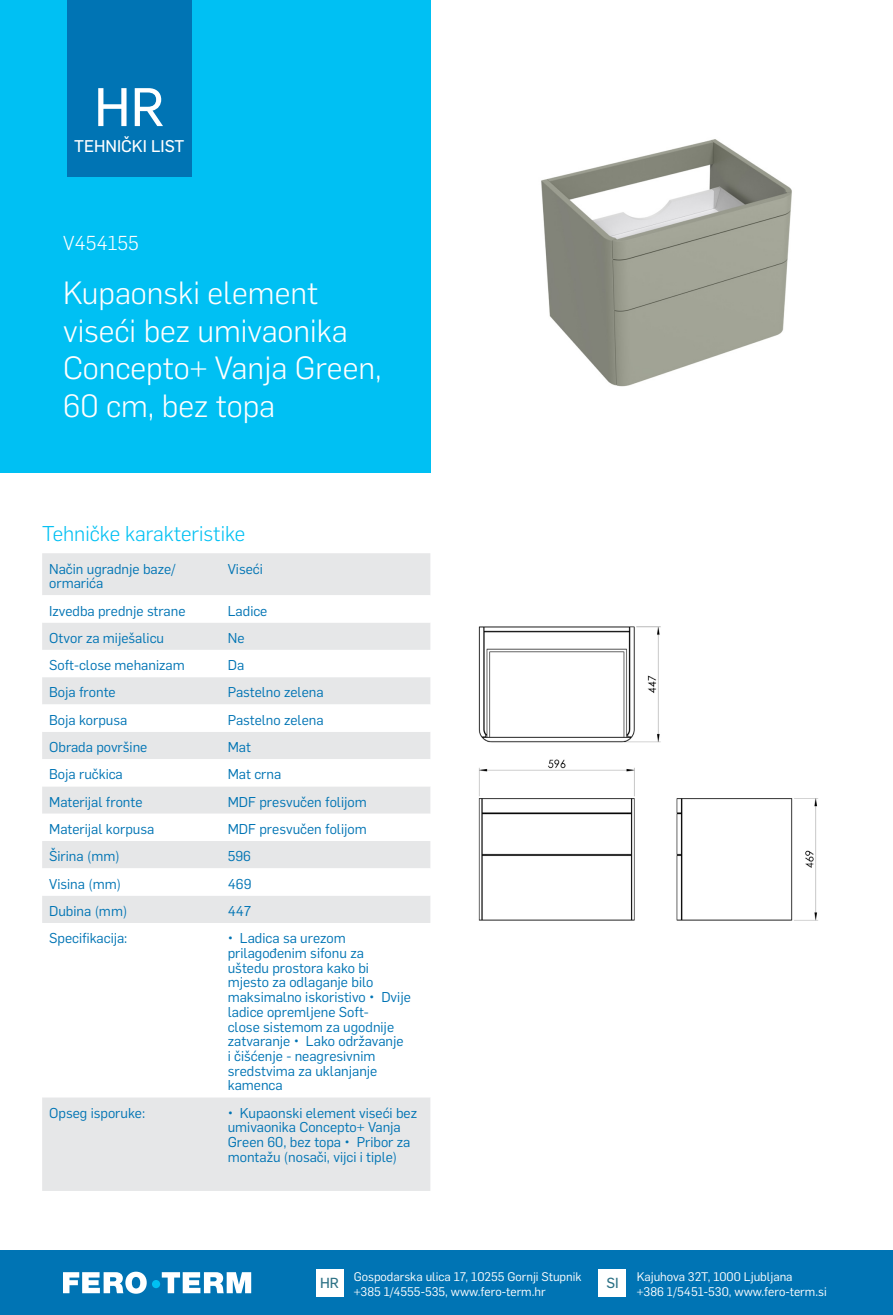
<style>
.page{position:relative;width:893px;height:1315px;background:#fff}
.page>*{position:absolute;margin:0;border:0;box-sizing:border-box;transform-origin:0 0}
.t1{font:53.2px "Flama Basic";color:#fff}
.t2{font:300 31.5px/37.8px "Flama";color:#fff}
.t3{font:300 21px "Flama";color:#00c0f3}
.t4{font:300 19.78px "Flama";color:#fff}
.t5{font:16.62px "Flama Basic";color:#fff}
.t6{font:14.35px "Flama Basic";color:#2c7185}
.t7{font:14px/14.7px "Flama";color:#0074b4}
.t8{font:12.25px/15.8px "Flama";color:#fff}
</style>
<div class="page">
<div style="left:0;top:1250px;width:893px;height:65px;background:#0074b4"></div>
<div style="left:316px;top:1269px;width:27px;height:27px;background:#fff"></div>
<div style="left:599px;top:1269px;width:27px;height:27px;background:#fff"></div>
<svg style="left:63px;top:1271px;width:188px;height:22px"></svg>
<div style="left:152px;top:1280px;width:8px;height:8px;background:#00c0f3;border-radius:50%"></div>
<div style="left:0;top:0;width:430px;height:472px;background:#00c0f3"></div>
<div style="left:67px;top:0;width:124px;height:177px;background:#0074b4"></div>
<div style="left:42px;top:553px;width:388px;height:638px;background:#e6e7e8"></div>
<svg style="left:42px;top:595px;width:388px;height:502px"></svg>
<img style="left:478px;top:626px;width:340px;height:295px">
<img style="left:541px;top:139px;width:251px;height:248px">
<h1 class="t1" style="left:94px;top:70px;width:72px">HR</h1>
<p class="t5" style="left:74px;top:134px;width:112px">TEHNIČKI LIST</p>
<h3 class="t4" style="left:63px;top:229px;width:77px">V454155</h3>
<h2 class="t2" style="left:63px;top:272px;width:320px">Kupaonski element viseći bez umivaonika<br>Concepto+ Vanja Green,<br>60 cm, bez topa</h2>
<h3 class="t3" style="left:42px;top:519px;width:205px">Tehničke karakteristike</h3>
<p class="t7" style="left:49px;top:560px;width:128px">Način ugradnje baze/ ormarića</p>
<p class="t7" style="left:228px;top:560px;width:37px">Viseći</p>
<p class="t7" style="left:49px;top:602px;width:138px">Izvedba prednje strane</p>
<p class="t7" style="left:228px;top:602px;width:41px">Ladice</p>
<p class="t7" style="left:49px;top:629px;width:116px">Otvor za miješalicu</p>
<p class="t7" style="left:228px;top:629px;width:18px">Ne</p>
<p class="t7" style="left:49px;top:657px;width:137px">Soft-close mehanizam</p>
<p class="t7" style="left:228px;top:657px;width:18px">Da</p>
<p class="t7" style="left:49px;top:684px;width:68px">Boja fronte</p>
<p class="t7" style="left:228px;top:684px;width:97px">Pastelno zelena</p>
<p class="t7" style="left:49px;top:711px;width:80px">Boja korpusa</p>
<p class="t7" style="left:228px;top:711px;width:97px">Pastelno zelena</p>
<p class="t7" style="left:49px;top:739px;width:100px">Obrada površine</p>
<p class="t7" style="left:228px;top:739px;width:25px">Mat</p>
<p class="t7" style="left:49px;top:766px;width:75px">Boja ručkica</p>
<p class="t7" style="left:228px;top:766px;width:55px">Mat crna</p>
<p class="t7" style="left:49px;top:793px;width:95px">Materijal fronte</p>
<p class="t7" style="left:228px;top:793px;width:140px">MDF presvučen folijom</p>
<p class="t7" style="left:49px;top:821px;width:107px">Materijal korpusa</p>
<p class="t7" style="left:228px;top:821px;width:140px">MDF presvučen folijom</p>
<p class="t7" style="left:49px;top:848px;width:72px">Širina (mm)</p>
<p class="t7" style="left:228px;top:848px;width:25px">596</p>
<p class="t7" style="left:49px;top:875px;width:73px">Visina (mm)</p>
<p class="t7" style="left:228px;top:875px;width:25px">469</p>
<p class="t7" style="left:49px;top:902px;width:80px">Dubina (mm)</p>
<p class="t7" style="left:228px;top:902px;width:25px">447</p>
<p class="t7" style="left:49px;top:930px;width:80px">Specifikacija:</p>
<p class="t7" style="left:228px;top:930px;width:185px">• Ladica sa urezom prilagođenim sifonu za<br>uštedu prostora kako bi mjesto za odlaganje bilo maksimalno iskoristivo • Dvije ladice opremljene Soft-<br>close sistemom za ugodnije zatvaranje • Lako održavanje<br>i čišćenje - neagresivnim sredstvima za uklanjanje kamenca</p>
<p class="t7" style="left:49px;top:1104px;width:97px">Opseg isporuke:</p>
<p class="t7" style="left:228px;top:1104px;width:191px">• Kupaonski element viseći bez umivaonika Concepto+ Vanja<br>Green 60, bez topa • Pribor za montažu (nosači, vijci i tiple)</p>
<p class="t6" style="left:320px;top:1272px;width:20px">HR</p>
<p class="t8" style="left:637px;top:1267px;width:191px">Kajuhova 32T, 1000 Ljubljana<br>+386 1/5451-530, www.fero-term.si</p>
<p class="t8" style="left:354px;top:1267px;width:229px">Gospodarska ulica 17, 10255 Gornji Stupnik +385 1/4555-535, www.fero-term.hr</p>
<p class="t6" style="left:606px;top:1272px;width:14px">SI</p>
</div>
